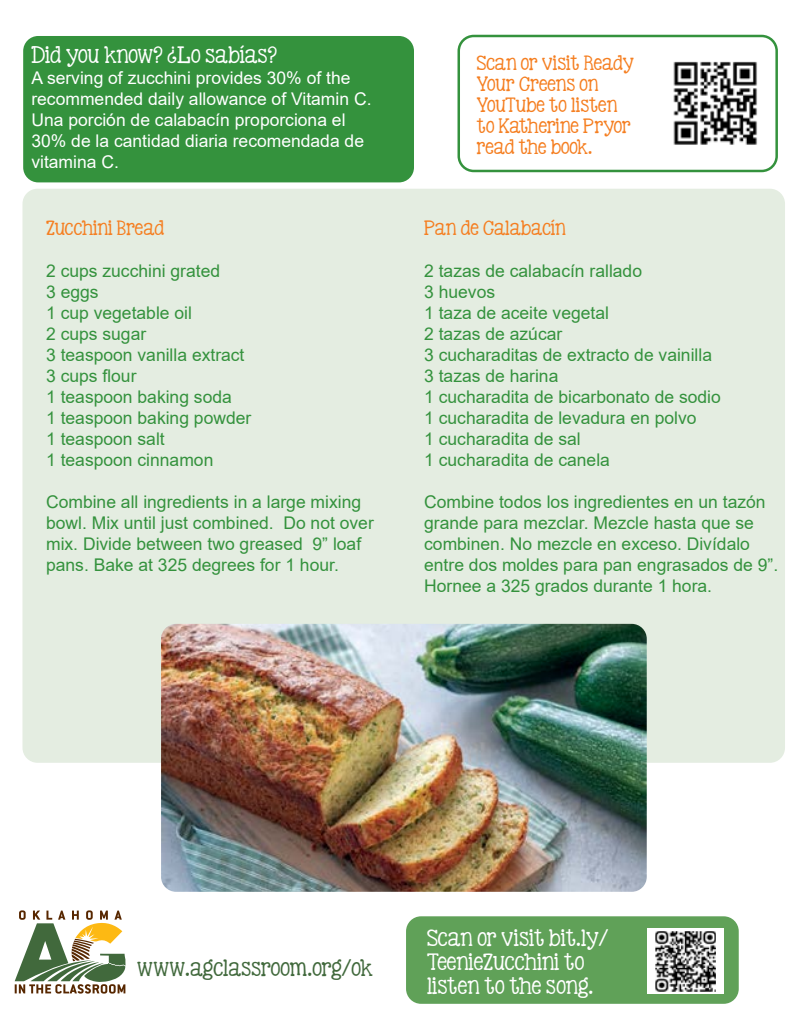
<style>
.page{position:relative;width:810px;height:1035px;background:#fff}
.page>*{position:absolute;margin:0;border:0;box-sizing:border-box;transform-origin:0 0}
.Subhead2_white{font:20px/24px "KG Be Still And Know";color:#fff}
.Green_body_center{font:20px "KG Be Still And Know";color:#41693c}
.Body_text_white{font:20px "KG Be Still And Know";color:#fff}
.Body_Text_Green{font:17.5px/21px "Arial";color:#34923d}
.Body_text_white-2{font:17.5px/21px "Arial";color:#fff}
.Subhead_2_orange{font:17.5px/21px "KG Be Still And Know";color:#f57e20}
</style>
<div class="page">
<div style="left:23px;top:36px;width:391px;height:146px;background:#34923d;border-radius:15px"></div>
<div style="left:22px;top:189px;width:763px;height:574px;background:#e4ede1;border-radius:15px"></div>
<img style="left:161px;top:624px;width:486px;height:268px">
<svg style="left:15px;top:910px;width:111px;height:84px"></svg>
<div style="left:458px;top:35px;width:320px;height:137px;border:2px solid #34923d;border-radius:15px"></div>
<img style="left:673px;top:61px;width:84px;height:84px">
<div style="left:406px;top:916px;width:333px;height:88px;background:#60a158;border-radius:15px"></div>
<div style="left:647px;top:928px;width:77px;height:66px;background:#fff"></div>
<img style="left:655px;top:931px;width:61px;height:61px">
<p class="Body_text_white" style="left:31px;top:43px;width:247px">Did you know? ¿Lo sabías?</p>
<p class="Body_text_white-2" style="left:31px;top:68px;width:342px">A serving of zucchini provides 30% of the recommended daily allowance of Vitamin C.</p>
<p class="Body_text_white-2" style="left:31px;top:110px;width:334px">Una porción de calabacín proporciona el<br>30% de la cantidad diaria recomendada de vitamina C.</p>
<p class="Subhead_2_orange" style="left:46px;top:217px;width:120px">Zucchini Bread</p>
<p class="Body_Text_Green" style="left:46px;top:260px;width:176px">2 cups zucchini grated</p>
<p class="Body_Text_Green" style="left:46px;top:281px;width:54px">3 eggs</p>
<p class="Body_Text_Green" style="left:46px;top:302px;width:147px">1 cup vegetable oil</p>
<p class="Body_Text_Green" style="left:46px;top:323px;width:102px">2 cups sugar</p>
<p class="Body_Text_Green" style="left:46px;top:344px;width:200px">3 teaspoon vanilla extract</p>
<p class="Body_Text_Green" style="left:46px;top:365px;width:92px">3 cups flour</p>
<p class="Body_Text_Green" style="left:46px;top:386px;width:187px">1 teaspoon baking soda</p>
<p class="Body_Text_Green" style="left:46px;top:407px;width:207px">1 teaspoon baking powder</p>
<p class="Body_Text_Green" style="left:46px;top:428px;width:120px">1 teaspoon salt</p>
<p class="Body_Text_Green" style="left:46px;top:449px;width:169px">1 teaspoon cinnamon</p>
<p class="Body_Text_Green" style="left:46px;top:491px;width:329px">Combine all ingredients in a large mixing bowl. Mix until just combined. Do not over mix. Divide between two greased 9” loaf pans. Bake at 325 degrees for 1 hour.</p>
<p class="Subhead_2_orange" style="left:477px;top:53px;width:159px">Scan or visit Ready<br>Your Creens on<br>YouTube to listen</p>
<p class="Subhead_2_orange" style="left:477px;top:116px;width:155px">to Katherine Pryor</p>
<p class="Subhead_2_orange" style="left:477px;top:137px;width:117px">read the book.</p>
<p class="Subhead_2_orange" style="left:424px;top:217px;width:143px">Pan de Calabacín</p>
<p class="Body_Text_Green" style="left:424px;top:260px;width:219px">2 tazas de calabacín rallado</p>
<p class="Body_Text_Green" style="left:424px;top:281px;width:73px">3 huevos</p>
<p class="Body_Text_Green" style="left:424px;top:302px;width:186px">1 taza de aceite vegetal</p>
<p class="Body_Text_Green" style="left:424px;top:323px;width:140px">2 tazas de azúcar</p>
<p class="Body_Text_Green" style="left:424px;top:344px;width:289px">3 cucharaditas de extracto de vainilla</p>
<p class="Body_Text_Green" style="left:424px;top:365px;width:136px">3 tazas de harina</p>
<p class="Body_Text_Green" style="left:424px;top:386px;width:298px">1 cucharadita de bicarbonato de sodio</p>
<p class="Body_Text_Green" style="left:424px;top:407px;width:274px">1 cucharadita de levadura en polvo</p>
<p class="Body_Text_Green" style="left:424px;top:428px;width:158px">1 cucharadita de sal</p>
<p class="Body_Text_Green" style="left:424px;top:449px;width:187px">1 cucharadita de canela</p>
<p class="Body_Text_Green" style="left:424px;top:491px;width:356px">Combine todos los ingredientes en un tazón grande para mezclar. Mezcle hasta que se combinen. No mezcle en exceso. Divídalo entre dos moldes para pan engrasados de 9”.<br>Hornee a 325 grados durante 1 hora.</p>
<p class="Green_body_center" style="left:137px;top:955px;width:237px">www.agclassroom.org/ok</p>
<p class="Subhead2_white" style="left:427px;top:926px;width:183px">Scan or visit bit.ly/<br>TeenieZucchini to listen to the song.</p>
</div>
